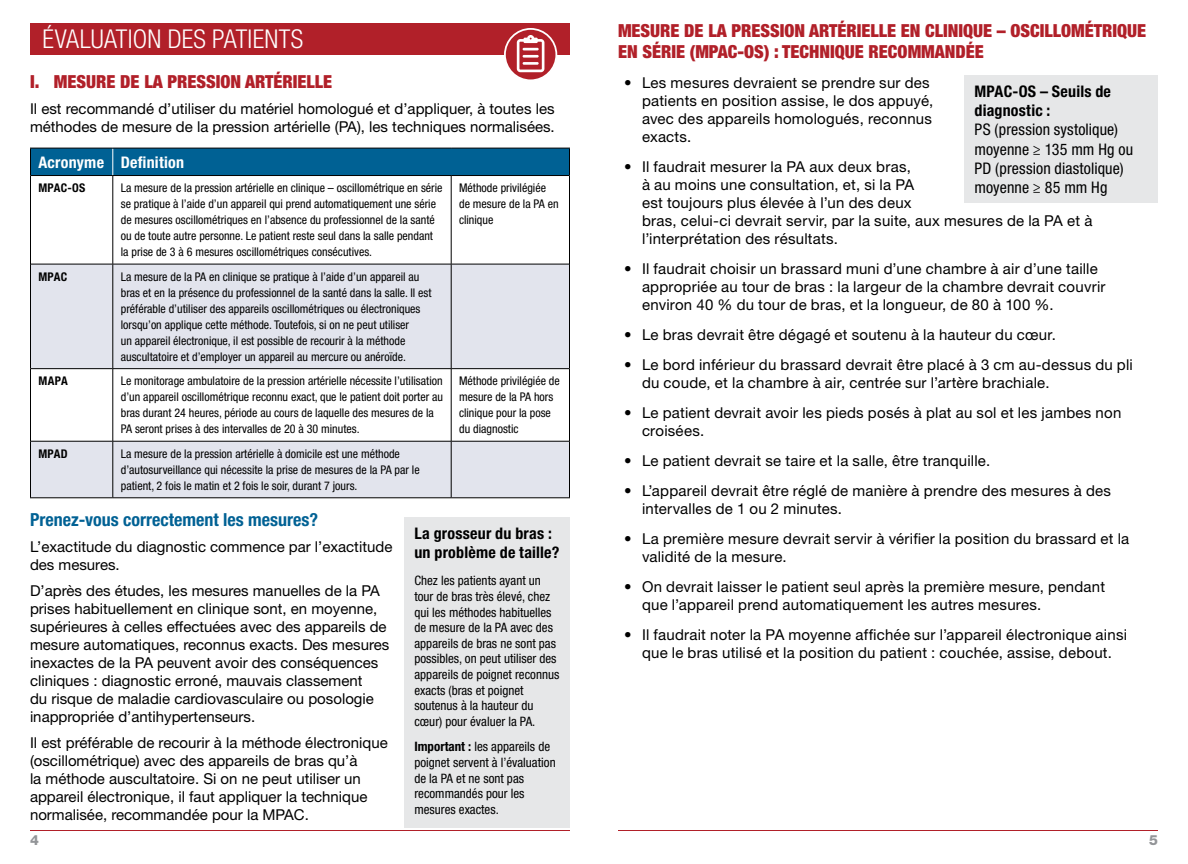
<style>
.page{position:relative;width:1188px;height:864px;background:#fff}
.page>*{position:absolute;margin:0;border:0;box-sizing:border-box;transform-origin:0 0}
.t1{font:300 condensed 26px "Helvetica Neue LT Std";letter-spacing:.01em;color:#fff}
.t2{font:900 condensed 18px/21.6px "Helvetica Neue LT Std";color:#b12029}
.t3{font:700 condensed 18px "Helvetica Neue LT Std";color:#006194}
.t4{font:condensed 16px/19.2px "Helvetica Neue LT Std";letter-spacing:.005em;color:#000}
.t5{font:700 condensed 16px/19.2px "Helvetica Neue LT Std";letter-spacing:.015em;color:#000}
.t6{font:700 condensed 16px "Helvetica Neue LT Std";letter-spacing:.015em;color:#fff}
.t7{font:15px/18px "Helvetica Neue LT Std";letter-spacing:.01em;color:#000}
.t8{font:800 14px "Helvetica Neue LT Std";color:#939598}
.t9{font:condensed 13px/15.6px "Helvetica Neue LT Std";color:#000}
.t10{font:condensed 12px/16px "Helvetica Neue LT Std";color:#000}
.t11{font:700 condensed 12px "Helvetica Neue LT Std";letter-spacing:.025em;color:#000}
.s1{font-weight:700}
</style>
<div class="page">
<hr style="left:30px;top:830px;width:540px;height:1px;background:#b12029">
<hr style="left:618px;top:830px;width:540px;height:1px;background:#b12029">
<div style="left:30px;top:23px;width:540px;height:32px;background:#b12029"></div>
<svg style="left:31px;top:265px;width:538px;height:232px;fill:#e2e4ed"></svg>
<hr style="left:112px;top:176px;width:1px;height:88px;background:#000">
<hr style="left:451px;top:176px;width:1px;height:88px;background:#000">
<hr style="left:112px;top:264px;width:1px;height:104px;background:#000">
<hr style="left:451px;top:264px;width:1px;height:104px;background:#000">
<hr style="left:112px;top:369px;width:1px;height:72px;background:#000">
<hr style="left:451px;top:369px;width:1px;height:72px;background:#000">
<hr style="left:112px;top:441px;width:1px;height:57px;background:#000">
<hr style="left:451px;top:441px;width:1px;height:57px;background:#000">
<hr style="left:31px;top:264px;width:82px;height:1px;background:#000">
<hr style="left:113px;top:264px;width:338px;height:1px;background:#000">
<hr style="left:451px;top:264px;width:118px;height:1px;background:#000">
<hr style="left:31px;top:368px;width:82px;height:1px;background:#000">
<hr style="left:113px;top:368px;width:338px;height:1px;background:#000">
<hr style="left:451px;top:368px;width:118px;height:1px;background:#000">
<hr style="left:31px;top:441px;width:82px;height:1px;background:#000">
<hr style="left:113px;top:441px;width:338px;height:1px;background:#000">
<hr style="left:451px;top:441px;width:118px;height:1px;background:#000">
<hr style="left:30px;top:497px;width:83px;height:1px;background:#000">
<hr style="left:113px;top:497px;width:338px;height:1px;background:#000">
<hr style="left:451px;top:497px;width:119px;height:1px;background:#000">
<svg style="left:30px;top:148px;width:540px;height:28px;background:#005b8b"></svg>
<hr style="left:30px;top:176px;width:1px;height:88px;background:#000">
<hr style="left:569px;top:176px;width:1px;height:88px;background:#000">
<hr style="left:30px;top:264px;width:1px;height:105px;background:#000">
<hr style="left:569px;top:264px;width:1px;height:105px;background:#000">
<hr style="left:30px;top:369px;width:1px;height:72px;background:#000">
<hr style="left:569px;top:369px;width:1px;height:72px;background:#000">
<hr style="left:30px;top:441px;width:1px;height:57px;background:#000">
<hr style="left:569px;top:441px;width:1px;height:57px;background:#000">
<div style="left:404px;top:517px;width:166px;height:311px;background:#e6e7e8"></div>
<div style="left:965px;top:76px;width:193px;height:127px;background:#e6e7e8"></div>
<svg style="left:505px;top:29px;width:51px;height:51px"></svg>
<svg style="left:517px;top:35px;width:27px;height:37px"></svg>
<hr style="left:523px;top:62px;width:16px;height:3px;background:#fff">
<div style="left:504px;top:28px;width:53px;height:53px;border:2px solid #fff;border-radius:50%"></div>
<h1 class="t1" style="left:42px;top:24px;width:262px">ÉVALUATION DES PATIENTS</h1>
<p class="t2" style="left:30px;top:70px;width:304px">I. MESURE DE LA PRESSION ARTÉRIELLE</p>
<p class="t7" style="left:30px;top:99px;width:526px">Il est recommandé d’utiliser du matériel homologué et d’appliquer, à toutes les méthodes de mesure de la pression artérielle (PA), les techniques normalisées.</p>
<p class="t6" style="left:38px;top:152px;width:147px">Acronyme Definition</p>
<p class="t11" style="left:38px;top:181px;width:48px">MPAC-OS</p>
<p class="t10" style="left:121px;top:180px;width:323px">La mesure de la pression artérielle en clinique – oscillométrique en série se pratique à l’aide d’un appareil qui prend automatiquement une série de mesures oscillométriques en l’absence du professionnel de la santé ou de toute autre personne. Le patient reste seul dans la salle pendant la prise de 3 à 6 mesures oscillométriques consécutives.</p>
<p class="t10" style="left:459px;top:180px;width:101px">Méthode privilégiée de mesure de la PA en clinique</p>
<p class="t11" style="left:38px;top:269px;width:30px">MPAC</p>
<p class="t10" style="left:121px;top:268px;width:312px">La mesure de la PA en clinique se pratique à l’aide d’un appareil au bras et en la présence du professionnel de la santé dans la salle. Il est préférable d’utiliser des appareils oscillométriques ou électroniques lorsqu’on applique cette méthode. Toutefois, si on ne peut utiliser<br>un appareil électronique, il est possible de recourir à la méthode auscultatoire et d’employer un appareil au mercure ou anéroïde.</p>
<p class="t11" style="left:38px;top:374px;width:31px">MAPA</p>
<p class="t10" style="left:121px;top:373px;width:324px">Le monitorage ambulatoire de la pression artérielle nécessite l’utilisation d’un appareil oscillométrique reconnu exact, que le patient doit porter au bras durant 24 heures, période au cours de laquelle des mesures de la PA seront prises à des intervalles de 20 à 30 minutes.</p>
<p class="t10" style="left:459px;top:373px;width:102px">Méthode privilégiée de mesure de la PA hors clinique pour la pose du diagnostic</p>
<p class="t11" style="left:38px;top:446px;width:31px">MPAD</p>
<p class="t10" style="left:121px;top:445px;width:300px">La mesure de la pression artérielle à domicile est une méthode d’autosurveillance qui nécessite la prise de mesures de la PA par le patient, 2 fois le matin et 2 fois le soir, durant 7 jours.</p>
<p class="t3" style="left:30px;top:508px;width:290px">Prenez-vous correctement les mesures?</p>
<p class="t7" style="left:30px;top:537px;width:364px">L’exactitude du diagnostic commence par l’exactitude des mesures.</p>
<p class="t7" style="left:30px;top:581px;width:361px">D’après des études, les mesures manuelles de la PA prises habituellement en clinique sont, en moyenne, supérieures à celles effectuées avec des appareils de mesure automatiques, reconnus exacts. Des mesures inexactes de la PA peuvent avoir des conséquences cliniques : diagnostic erroné, mauvais classement<br>du risque de maladie cardiovasculaire ou posologie inappropriée d’antihypertenseurs.</p>
<p class="t7" style="left:30px;top:733px;width:359px">Il est préférable de recourir à la méthode électronique (oscillométrique) avec des appareils de bras qu’à<br>la méthode auscultatoire. Si on ne peut utiliser un appareil électronique, il faut appliquer la technique normalisée, recommandée pour la MPAC.</p>
<p class="t5" style="left:414px;top:523px;width:146px">La grosseur du bras : un problème de taille?</p>
<p class="t9" style="left:414px;top:573px;width:146px">Chez les patients ayant un tour de bras très élevé, chez qui les méthodes habituelles de mesure de la PA avec des appareils de bras ne sont pas possibles, on peut utiliser des appareils de poignet reconnus exacts (bras et poignet soutenus à la hauteur du cœur) pour évaluer la PA.</p>
<p class="t9" style="left:414px;top:739px;width:143px"><span class="s1">Important :</span> les appareils de poignet servent à l’évaluation de la PA et ne sont pas recommandés pour les mesures exactes.</p>
<p class="t2" style="left:618px;top:19px;width:530px">MESURE DE LA PRESSION ARTÉRIELLE EN CLINIQUE – OSCILLOMÉTRIQUE<br>EN SÉRIE (MPAC-OS) : TECHNIQUE RECOMMANDÉE</p>
<p class="t7" style="left:642px;top:74px;width:293px;text-indent:-18px">• Les mesures devraient se prendre sur des patients en position assise, le dos appuyé, avec des appareils homologués, reconnus exacts.</p>
<p class="t7" style="left:642px;top:158px;width:452px;text-indent:-18px">• Il faudrait mesurer la PA aux deux bras,<br>à au moins une consultation, et, si la PA<br>est toujours plus élevée à l’un des deux<br>bras, celui-ci devrait servir, par la suite, aux mesures de la PA et à l’interprétation des résultats.</p>
<p class="t7" style="left:642px;top:260px;width:465px;text-indent:-18px">• Il faudrait choisir un brassard muni d’une chambre à air d’une taille appropriée au tour de bras : la largeur de la chambre devrait couvrir environ 40 % du tour de bras, et la longueur, de 80 à 100 %.</p>
<p class="t7" style="left:624px;top:326px;width:433px">• Le bras devrait être dégagé et soutenu à la hauteur du cœur.</p>
<p class="t7" style="left:642px;top:356px;width:492px;text-indent:-18px">• Le bord inférieur du brassard devrait être placé à 3 cm au-dessus du pli du coude, et la chambre à air, centrée sur l’artère brachiale.</p>
<p class="t7" style="left:642px;top:404px;width:481px;text-indent:-18px">• Le patient devrait avoir les pieds posés à plat au sol et les jambes non croisées.</p>
<p class="t7" style="left:624px;top:452px;width:368px">• Le patient devrait se taire et la salle, être tranquille.</p>
<p class="t7" style="left:642px;top:482px;width:471px;text-indent:-18px">• L’appareil devrait être réglé de manière à prendre des mesures à des intervalles de 1 ou 2 minutes.</p>
<p class="t7" style="left:642px;top:530px;width:489px;text-indent:-18px">• La première mesure devrait servir à vérifier la position du brassard et la validité de la mesure.</p>
<p class="t7" style="left:642px;top:578px;width:465px;text-indent:-18px">• On devrait laisser le patient seul après la première mesure, pendant que l’appareil prend automatiquement les autres mesures.</p>
<p class="t7" style="left:624px;top:626px;width:505px;text-align:center">• Il faudrait noter la PA moyenne affichée sur l’appareil électronique ainsi que le bras utilisé et la position du patient : couchée, assise, debout.</p>
<p class="t5" style="left:975px;top:82px;width:138px">MPAC-OS – Seuils de diagnostic :</p>
<p class="t4" style="left:975px;top:120px;width:160px">PS (pression systolique) moyenne ≥ 135 mm Hg ou<br>PD (pression diastolique) moyenne ≥ 85 mm Hg</p>
<p class="t8" style="left:30px;top:832px;width:10px">4</p>
<p class="t8" style="left:1149px;top:832px;width:10px">5</p>
</div>
